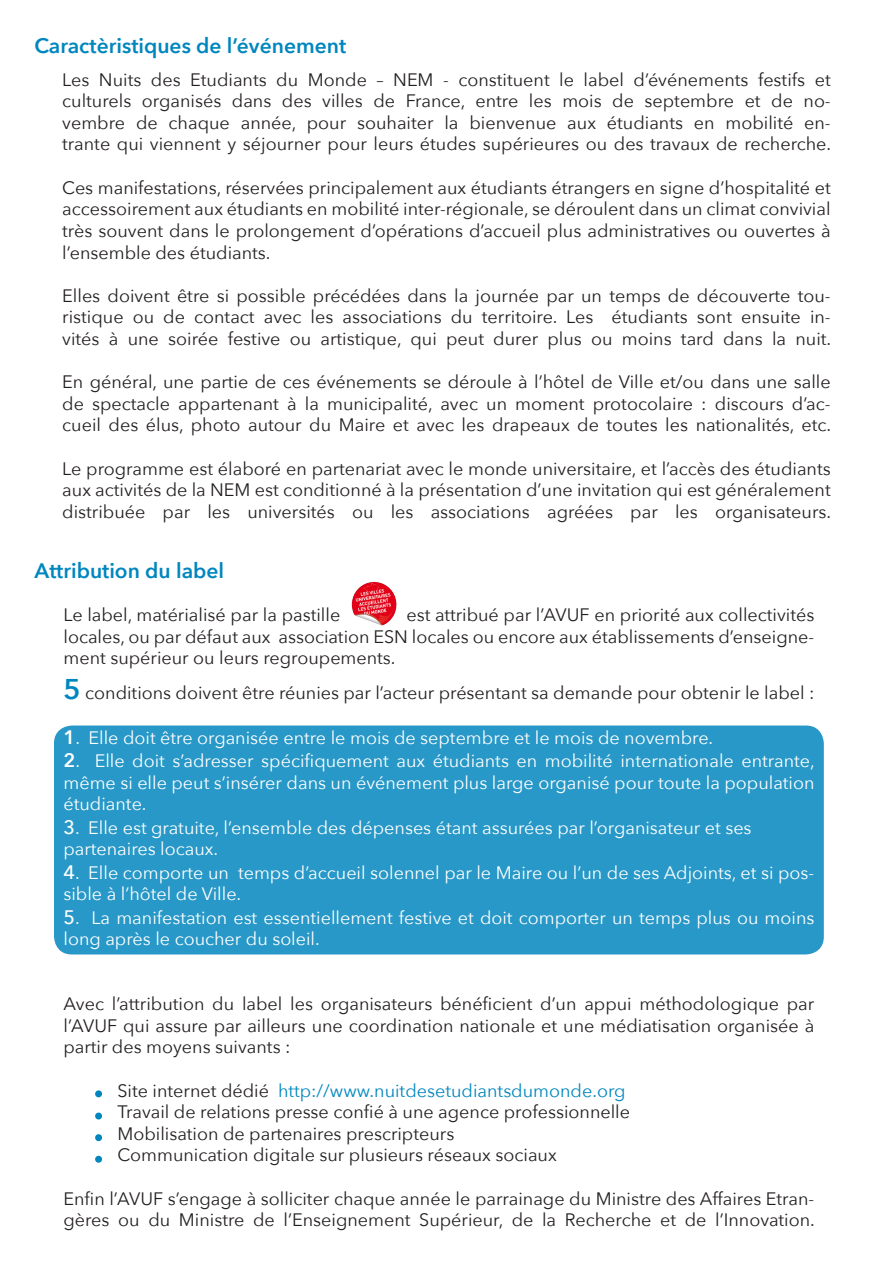
<style>
.page{position:relative;width:893px;height:1263px;background:#fff}
.page>*{position:absolute;margin:0;border:0;box-sizing:border-box;transform-origin:0 0}
.t1{font:600 21px "Avenir Next";color:#0086be}
.t2{font:18px/21.6px "Avenir Next";color:#231f20;text-align:justify}
.t3{font:18px/21.6px "Avenir Next";color:#fff}
.t4{font:18px "Avenir Next";color:#0086be}
.s1{font-weight:600;font-size:28.5px;color:#0086be}
.s2{font-weight:600;font-size:19.5px}
.s3{font-weight:500;font-size:19.5px}
.s4{color:#231f20}
</style>
<div class="page">
<div style="left:54px;top:725px;width:770px;height:229px;background:#2798c7;border-radius:18px"></div>
<img style="left:351px;top:581px;width:46px;height:45px">
<div style="left:95px;top:1112px;width:7px;height:7px;border:2px solid #0086be;border-radius:50%"></div>
<div style="left:95px;top:1156px;width:7px;height:7px;border:2px solid #0086be;border-radius:50%"></div>
<div style="left:95px;top:1134px;width:7px;height:7px;border:2px solid #0086be;border-radius:50%"></div>
<div style="left:95px;top:1090px;width:7px;height:7px;border:2px solid #0086be;border-radius:50%"></div>
<p class="t1" style="left:35px;top:28px;width:313px">Caractèristiques de l’événement</p>
<p class="t2" style="left:62px;top:68px;width:770px">Les Nuits des Etudiants du Monde – NEM - constituent le label d’événements festifs et culturels organisés dans des villes de France, entre les mois de septembre et de no&shy;vembre de chaque année, pour souhaiter la bienvenue aux étudiants en mobilité en&shy;trante qui viennent y séjourner pour leurs études supérieures ou des travaux de recherche.</p>
<p class="t2" style="left:62px;top:176px;width:770px">Ces manifestations, réservées principalement aux étudiants étrangers en signe d’hospitalité et accessoirement aux étudiants en mobilité inter-régionale, se déroulent dans un climat convivial très souvent dans le prolongement d’opérations d’accueil plus administratives ou ouvertes à</p>
<p class="t2" style="left:62px;top:241px;width:210px">l’ensemble des étudiants.</p>
<p class="t2" style="left:62px;top:284px;width:770px">Elles doivent être si possible précédées dans la journée par un temps de découverte tou&shy;ristique ou de contact avec les associations du territoire. Les étudiants sont ensuite in&shy;vités à une soirée festive ou artistique, qui peut durer plus ou moins tard dans la nuit.</p>
<p class="t2" style="left:62px;top:370px;width:770px">En général, une partie de ces événements se déroule à l’hôtel de Ville et/ou dans une salle de spectacle appartenant à la municipalité, avec un moment protocolaire : discours d’ac&shy;cueil des élus, photo autour du Maire et avec les drapeaux de toutes les nationalités, etc.</p>
<p class="t2" style="left:62px;top:457px;width:770px">Le programme est élaboré en partenariat avec le monde universitaire, et l’accès des étudiants aux activités de la NEM est conditionné à la présentation d’une invitation qui est généralement</p>
<p class="t2" style="left:62px;top:500px;width:770px">distribuée par les universités ou les associations agréées par les organisateurs.</p>
<p class="t1" style="left:35px;top:552px;width:191px">Attribution du label</p>
<p class="t2" style="left:63px;top:603px;width:278px">Le label, matérialisé par la pastille</p>
<p class="t2" style="left:406px;top:603px;width:409px">est attribué par l’AVUF en priorité aux collectivités</p>
<p class="t2" style="left:63px;top:625px;width:752px">locales, ou par défaut aux association ESN locales ou encore aux établissements d’enseigne&shy;ment supérieur ou leurs regroupements.</p>
<p class="t2" style="left:63px;top:681px;width:752px"><span class="s1">5</span> conditions doivent être réunies par l’acteur présentant sa demande pour obtenir le label :</p>
<p class="t3" style="left:63px;top:726px;width:651px"><span class="s2">1</span>. Elle doit être organisée entre le mois de septembre et le mois de novembre.</p>
<p class="t3" style="left:63px;top:749px;width:753px;text-align:justify"><span class="s2">2</span>. Elle doit s’adresser spécifiquement aux étudiants en mobilité internationale entrante, même si elle peut s’insérer dans un événement plus large organisé pour toute la population étudiante.</p>
<p class="t3" style="left:63px;top:816px;width:690px"><span class="s3">3</span>. Elle est gratuite, l’ensemble des dépenses étant assurées par l’organisateur et ses</p>
<p class="t3" style="left:63px;top:837px;width:156px">partenaires locaux.</p>
<p class="t3" style="left:63px;top:861px;width:752px"><span class="s3">4</span>. Elle comporte un temps d’accueil solennel par le Maire ou l’un de ses Adjoints, et si pos&shy;sible à l’hôtel de Ville.</p>
<p class="t3" style="left:63px;top:906px;width:752px"><span class="s3">5</span>. La manifestation est essentiellement festive et doit comporter un temps plus ou moins long après le coucher du soleil.</p>
<p class="t2" style="left:63px;top:992px;width:752px">Avec l’attribution du label les organisateurs bénéficient d’un appui méthodologique par l’AVUF qui assure par ailleurs une coordination nationale et une médiatisation organisée à partir des moyens suivants :</p>
<p class="t4" style="left:117px;top:1075px;width:510px"><span class="s4">Site internet dédié</span> http://www.nuitdesetudiantsdumonde.org</p>
<p class="t2" style="left:117px;top:1100px;width:514px">Travail de relations presse confié à une agence professionnelle</p>
<p class="t2" style="left:117px;top:1122px;width:338px">Mobilisation de partenaires prescripteurs</p>
<p class="t2" style="left:117px;top:1143px;width:441px">Communication digitale sur plusieurs réseaux sociaux</p>
<p class="t2" style="left:63px;top:1187px;width:753px">Enfin l’AVUF s’engage à solliciter chaque année le parrainage du Ministre des Affaires Etran&shy;gères ou du Ministre de l’Enseignement Supérieur, de la Recherche et de l’Innovation.</p>
</div>
